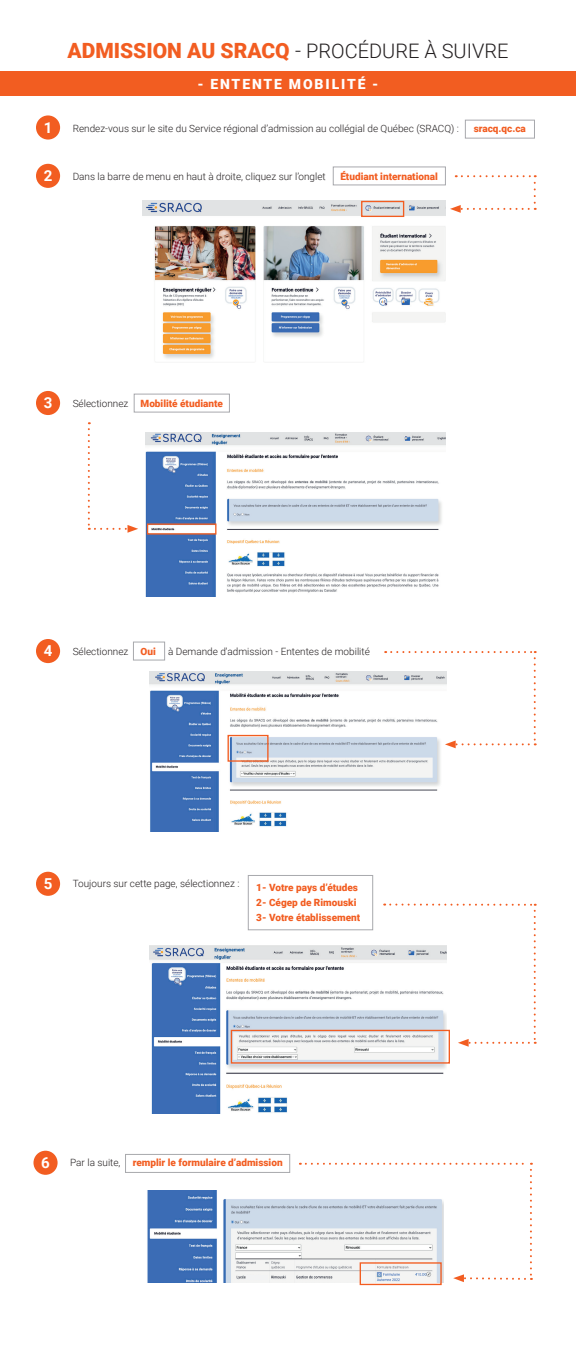
<style>
.page{position:relative;width:576px;height:1368px;background:#fff}
.page>*{position:absolute;margin:0;border:0;box-sizing:border-box;transform-origin:0 0}
.t1{font:900 21px "Roboto";color:#f25d21}
.t2{font:700 15.1px "Roboto";color:#fff}
.t3{font:900 14px "Roboto";letter-spacing:.135em;color:#fff}
.t4{font:300 10px "Roboto";color:#231f20}
.t5{font:900 10px/15px "Roboto";color:#f25d21}
.s1{font-weight:300;color:#231f20}
.s2{font-weight:300;font-size:20px;color:#231f20}
.s3{font-weight:900;color:#f25d21}
</style>
<div class="page">
<div style="left:333px;top:167px;width:113px;height:18px;border:1px solid #a8a9ad"></div>
<div style="left:134px;top:394px;width:96px;height:18px;border:1px solid #a8a9ad"></div>
<div style="left:133px;top:642px;width:32px;height:18px;border:1px solid #a8a9ad"></div>
<div style="left:248px;top:875px;width:125px;height:55px;border:1px solid #a8a9ad"></div>
<svg style="left:456px;top:175px;width:80px;height:2px"></svg>
<svg style="left:450px;top:183px;width:86px;height:30px"></svg>
<div style="left:36px;top:115px;width:24px;height:25px;background:#f25d21;border-radius:50%"></div>
<div style="left:36px;top:164px;width:24px;height:24px;background:#f25d21;border-radius:50%"></div>
<div style="left:36px;top:391px;width:24px;height:24px;background:#f25d21;border-radius:50%"></div>
<div style="left:36px;top:639px;width:24px;height:24px;background:#f25d21;border-radius:50%"></div>
<div style="left:36px;top:872px;width:24px;height:24px;background:#f25d21;border-radius:50%"></div>
<img style="left:143px;top:201px;width:303px;height:158px">
<img style="left:146px;top:432px;width:299px;height:164px">
<div style="left:361px;top:201px;width:43px;height:16px;border:1px solid #f25d21"></div>
<div style="left:147px;top:523px;width:70px;height:12px;border:1px solid #f25d21"></div>
<img style="left:150px;top:672px;width:290px;height:160px">
<img style="left:150px;top:946px;width:296px;height:167px">
<svg style="left:385px;top:651px;width:151px;height:97px"></svg>
<svg style="left:384px;top:904px;width:152px;height:143px"></svg>
<div style="left:228px;top:735px;width:41px;height:27px;border:1px solid #f25d21"></div>
<div style="left:231px;top:1030px;width:219px;height:34px;border:1px solid #f25d21"></div>
<svg style="left:88px;top:422px;width:50px;height:111px"></svg>
<div style="left:465px;top:120px;width:70px;height:18px;border:1px solid #a8a9ad"></div>
<div style="left:0;top:71px;width:576px;height:25px;background:#f25d21"></div>
<div style="left:125px;top:1154px;width:165px;height:19px;border:1px solid #a8a9ad"></div>
<div style="left:33px;top:1151px;width:25px;height:24px;background:#f25d21;border-radius:50%"></div>
<img style="left:147px;top:1191px;width:296px;height:92px">
<svg style="left:300px;top:1163px;width:232px;height:119px"></svg>
<div style="left:360px;top:1262px;width:82px;height:23px;border:1px solid #f25d21"></div>
<hr style="left:237px;top:1254px;width:58px;height:4px;background:#fff">
<hr style="left:246px;top:1275px;width:22px;height:4px;background:#f2f3f4">
<h1 class="t1" style="left:68px;top:36px;width:442px">ADMISSION AU SRACQ <span class="s1">-</span> <span class="s2">PROCÉDURE À SUIVRE</span></h1>
<h2 class="t2" style="left:44px;top:117px;width:10px">1</h2>
<h2 class="t2" style="left:44px;top:165px;width:10px">2</h2>
<h3 class="t3" style="left:198px;top:74px;width:182px">- ENTENTE MOBILITÉ -</h3>
<p class="t4" style="left:73px;top:121px;width:388px">Rendez-vous sur le site du Service régional d’admission au collégial de Québec (SRACQ) :</p>
<p class="t5" style="left:474px;top:121px;width:54px">sracq.qc.ca</p>
<p class="t4" style="left:73px;top:169px;width:255px">Dans la barre de menu en haut à droite, cliquez sur l’onglet</p>
<p class="t5" style="left:340px;top:168px;width:99px">Étudiant international</p>
<h2 class="t2" style="left:44px;top:393px;width:10px">3</h2>
<p class="t5" style="left:73px;top:395px;width:152px"><span class="s1">Sélectionnez</span> Mobilité étudiante</p>
<h2 class="t2" style="left:44px;top:641px;width:10px">4</h2>
<p class="t4" style="left:73px;top:644px;width:299px">Sélectionnez <span class="s3">Oui</span> à Demande d’admission - Ententes de mobilité</p>
<h2 class="t2" style="left:44px;top:873px;width:10px">5</h2>
<p class="t4" style="left:73px;top:877px;width:168px">Toujours sur cette page, sélectionnez :</p>
<p class="t5" style="left:256px;top:880px;width:105px">1- Votre pays d’études<br>2- Cégep de Rimouski<br>3- Votre établissement</p>
<h2 class="t2" style="left:41px;top:1152px;width:10px">6</h2>
<p class="t5" style="left:70px;top:1155px;width:214px"><span class="s1">Par la suite,</span> remplir le formulaire d’admission</p>
</div>
